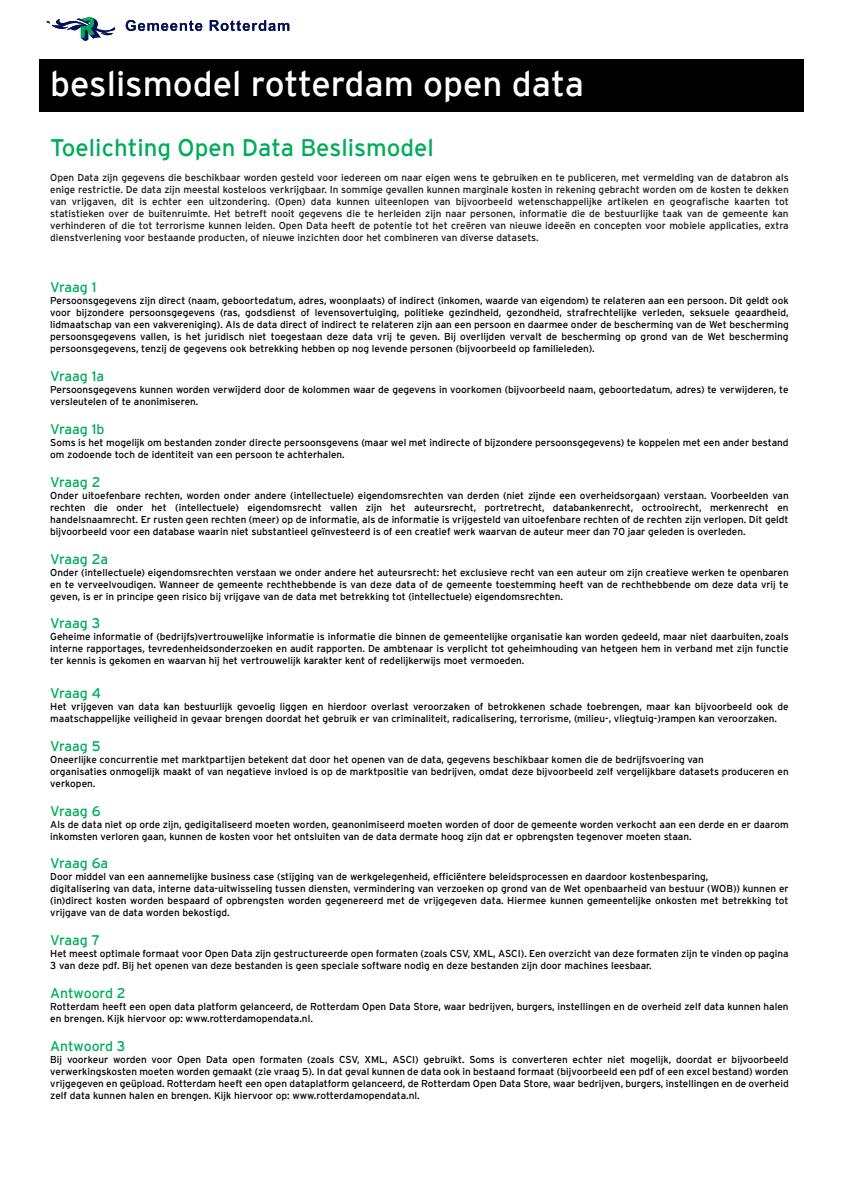
<style>
.page{position:relative;width:842px;height:1191px;background:#fff}
.page>*{position:absolute;margin:0;border:0;box-sizing:border-box;transform-origin:0 0}
.t1{font:35px "Interstate";color:#fff}
.t2{font:24px "Interstate";color:#00ac5a}
.t3{font:14px "Interstate";color:#00ac5a}
.t4{font:10px/12px "Interstate";color:#000}
.t5{font:10px/12px "Interstate";color:#1a1a1a;text-align:justify}
</style>
<div class="page">
<div style="left:39px;top:59px;width:764px;height:53px;background:#000"></div>
<svg style="left:46px;top:17px;width:69px;height:24px"></svg>
<svg style="left:126px;top:20px;width:76px;height:11px"></svg>
<svg style="left:210px;top:20px;width:79px;height:11px"></svg>
<h1 class="t1" style="left:50px;top:64px;width:535px">beslismodel rotterdam open data</h1>
<h2 class="t2" style="left:50px;top:134px;width:385px">Toelichting Open Data Beslismodel</h2>
<p class="t5" style="left:50px;top:172px;width:740px">Open Data zijn gegevens die beschikbaar worden gesteld voor iedereen om naar eigen wens te gebruiken en te publiceren, met vermelding van de databron als enige restrictie. De data zijn meestal kosteloos verkrijgbaar. In sommige gevallen kunnen marginale kosten in rekening gebracht worden om de kosten te dekken van vrijgaven, dit is echter een uitzondering. (Open) data kunnen uiteenlopen van bijvoorbeeld wetenschappelijke artikelen en geografische kaarten tot statistieken over de buitenruimte. Het betreft nooit gegevens die te herleiden zijn naar personen, informatie die de bestuurlijke taak van de gemeente kan verhinderen of die tot terrorisme kunnen leiden. Open Data heeft de potentie tot het creëren van nieuwe ideeën en concepten voor mobiele applicaties, extra dienstverlening voor bestaande producten, of nieuwe inzichten door het combineren van diverse datasets.</p>
<h3 class="t3" style="left:50px;top:279px;width:48px">Vraag 1</h3>
<p class="t4" style="left:50px;top:295px;width:740px;text-align:justify">Persoonsgegevens zijn direct (naam, geboortedatum, adres, woonplaats) of indirect (inkomen, waarde van eigendom) te relateren aan een persoon. Dit geldt ook voor bijzondere persoonsgegevens (ras, godsdienst of levensovertuiging, politieke gezindheid, gezondheid, strafrechtelijke verleden, seksuele geaardheid, lidmaatschap van een vakvereniging). Als de data direct of indirect te relateren zijn aan een persoon en daarmee onder de bescherming van de Wet bescherming persoonsgegevens vallen, is het juridisch niet toegestaan deze data vrij te geven. Bij overlijden vervalt de bescherming op grond van de Wet bescherming persoonsgegevens, tenzij de gegevens ook betrekking hebben op nog levende personen (bijvoorbeeld op familieleden).</p>
<h3 class="t3" style="left:50px;top:368px;width:55px">Vraag 1a</h3>
<p class="t4" style="left:50px;top:383px;width:740px">Persoonsgegevens kunnen worden verwijderd door de kolommen waar de gegevens in voorkomen (bijvoorbeeld naam, geboortedatum, adres) te verwijderen, te versleutelen of te anonimiseren.</p>
<h3 class="t3" style="left:50px;top:421px;width:56px">Vraag 1b</h3>
<p class="t4" style="left:50px;top:436px;width:740px">Soms is het mogelijk om bestanden zonder directe persoonsgevens (maar wel met indirecte of bijzondere persoonsgegevens) te koppelen met een ander bestand om zodoende toch de identiteit van een persoon te achterhalen.</p>
<h3 class="t3" style="left:50px;top:474px;width:52px">Vraag 2</h3>
<p class="t4" style="left:50px;top:489px;width:740px;text-align:justify">Onder uitoefenbare rechten, worden onder andere (intellectuele) eigendomsrechten van derden (niet zijnde een overheidsorgaan) verstaan. Voorbeelden van rechten die onder het (intellectuele) eigendomsrecht vallen zijn het auteursrecht, portretrecht, databankenrecht, octrooirecht, merkenrecht en handelsnaamrecht. Er rusten geen rechten (meer) op de informatie, als de informatie is vrijgesteld van uitoefenbare rechten of de rechten zijn verlopen. Dit geldt bijvoorbeeld voor een database waarin niet substantieel geïnvesteerd is of een creatief werk waarvan de auteur meer dan 70 jaar geleden is overleden.</p>
<h3 class="t3" style="left:50px;top:551px;width:59px">Vraag 2a</h3>
<p class="t4" style="left:50px;top:566px;width:740px;text-align:justify">Onder (intellectuele) eigendomsrechten verstaan we onder andere het auteursrecht: het exclusieve recht van een auteur om zijn creatieve werken te openbaren en te verveelvoudigen. Wanneer de gemeente rechthebbende is van deze data of de gemeente toestemming heeft van de rechthebbende om deze data vrij te geven, is er in principe geen risico bij vrijgave van de data met betrekking tot (intellectuele) eigendomsrechten.</p>
<h3 class="t3" style="left:50px;top:615px;width:51px">Vraag 3</h3>
<p class="t4" style="left:50px;top:631px;width:740px;text-align:justify">Geheime informatie of (bedrijfs)vertrouwelijke informatie is informatie die binnen de gemeentelijke organisatie kan worden gedeeld, maar niet daarbuiten, zoals interne rapportages, tevredenheidsonderzoeken en audit rapporten. De ambtenaar is verplicht tot geheimhouding van hetgeen hem in verband met zijn functie ter kennis is gekomen en waarvan hij het vertrouwelijk karakter kent of redelijkerwijs moet vermoeden.</p>
<h3 class="t3" style="left:50px;top:685px;width:52px">Vraag 4</h3>
<p class="t4" style="left:50px;top:700px;width:740px">Het vrijgeven van data kan bestuurlijk gevoelig liggen en hierdoor overlast veroorzaken of betrokkenen schade toebrengen, maar kan bijvoorbeeld ook de maatschappelijke veiligheid in gevaar brengen doordat het gebruik er van criminaliteit, radicalisering, terrorisme, (milieu-, vliegtuig-)rampen kan veroorzaken.</p>
<h3 class="t3" style="left:50px;top:738px;width:52px">Vraag 5</h3>
<p class="t4" style="left:50px;top:753px;width:740px">Oneerlijke concurrentie met marktpartijen betekent dat door het openen van de data, gegevens beschikbaar komen die de bedrijfsvoering van<br>organisaties onmogelijk maakt of van negatieve invloed is op de marktpositie van bedrijven, omdat deze bijvoorbeeld zelf vergelijkbare datasets produceren en verkopen.</p>
<h3 class="t3" style="left:50px;top:803px;width:52px">Vraag 6</h3>
<p class="t4" style="left:50px;top:818px;width:740px">Als de data niet op orde zijn, gedigitaliseerd moeten worden, geanonimiseerd moeten worden of door de gemeente worden verkocht aan een derde en er daarom inkomsten verloren gaan, kunnen de kosten voor het ontsluiten van de data dermate hoog zijn dat er opbrengsten tegenover moeten staan.</p>
<h3 class="t3" style="left:50px;top:855px;width:59px">Vraag 6a</h3>
<p class="t4" style="left:50px;top:871px;width:740px">Door middel van een aannemelijke business case (stijging van de werkgelegenheid, efficiëntere beleidsprocessen en daardoor kostenbesparing,<br>digitalisering van data, interne data-uitwisseling tussen diensten, vermindering van verzoeken op grond van de Wet openbaarheid van bestuur (WOB)) kunnen er (in)direct kosten worden bespaard of opbrengsten worden gegenereerd met de vrijgegeven data. Hiermee kunnen gemeentelijke onkosten met betrekking tot vrijgave van de data worden bekostigd.</p>
<h3 class="t3" style="left:50px;top:932px;width:51px">Vraag 7</h3>
<p class="t4" style="left:50px;top:947px;width:740px">Het meest optimale formaat voor Open Data zijn gestructureerde open formaten (zoals CSV, XML, ASCI). Een overzicht van deze formaten zijn te vinden op pagina<br>3 van deze pdf. Bij het openen van deze bestanden is geen speciale software nodig en deze bestanden zijn door machines leesbaar.</p>
<h3 class="t3" style="left:50px;top:985px;width:77px">Antwoord 2</h3>
<p class="t4" style="left:50px;top:1000px;width:740px">Rotterdam heeft een open data platform gelanceerd, de Rotterdam Open Data Store, waar bedrijven, burgers, instellingen en de overheid zelf data kunnen halen en brengen. Kijk hiervoor op: www.rotterdamopendata.nl.</p>
<h3 class="t3" style="left:50px;top:1038px;width:77px">Antwoord 3</h3>
<p class="t4" style="left:50px;top:1053px;width:740px;text-align:justify">Bij voorkeur worden voor Open Data open formaten (zoals CSV, XML, ASCI) gebruikt. Soms is converteren echter niet mogelijk, doordat er bijvoorbeeld verwerkingskosten moeten worden gemaakt (zie vraag 5). In dat geval kunnen de data ook in bestaand formaat (bijvoorbeeld een pdf of een excel bestand) worden vrijgegeven en geüpload. Rotterdam heeft een open dataplatform gelanceerd, de Rotterdam Open Data Store, waar bedrijven, burgers, instellingen en de overheid zelf data kunnen halen en brengen. Kijk hiervoor op: www.rotterdamopendata.nl.</p>
</div>
